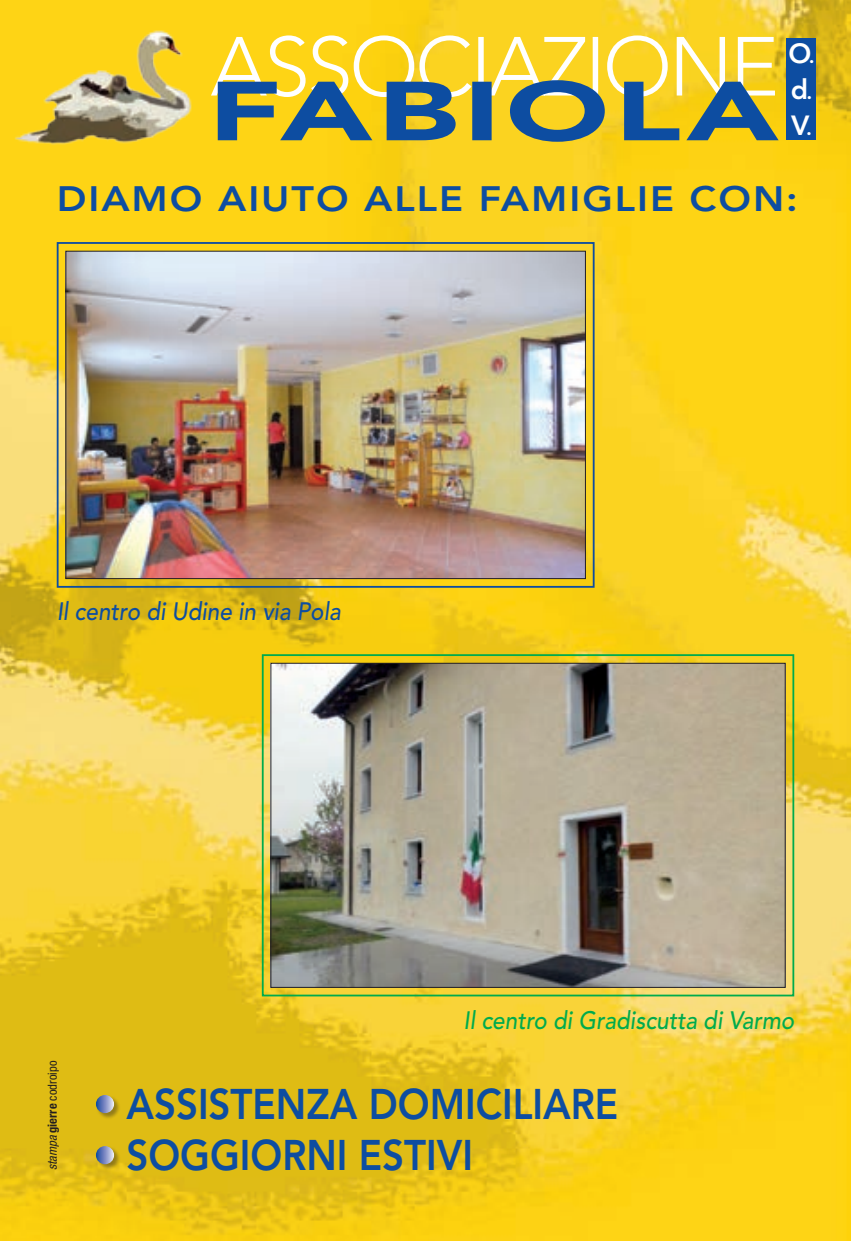
<style>
.page{position:relative;width:851px;height:1241px;background:#fff}
.page>*{position:absolute;margin:0;border:0;box-sizing:border-box;transform-origin:0 0}
.t1{font:800 42.5px/51px "Avenir";color:#0d4da1;scale:.9 1}
.t2{font:800 35px "Avenir";letter-spacing:.05em;color:#0d4da1;scale:1.12 1}
.t3{font:800 27.5px/36px "Avenir";color:#fff;text-align:justify}
.t4{font:italic 500 25px "Avenir";color:#00ab4d;scale:.9 1}
.t5{font:italic 500 25px "Avenir";color:#0d4da1;scale:.9 1}
.t6{font:condensed 12.5px "Helvetica Neue LT Std";color:#231f20}
.s1{font-size:20px}
.s2{font-style:italic}
.s3{font-weight:700}
</style>
<div class="page">
<img style="left:0;top:0;width:850px;height:1240px">
<div style="left:785px;top:38px;width:30px;height:101px;background:#0d4da1"></div>
<svg style="left:211px;top:35px;width:567px;height:107px;background:#beb558"></svg>
<img style="left:8px;top:21px;width:192px;height:131px">
<div style="left:57px;top:242px;width:537px;height:345px;border:2px solid #0d4da1"></div>
<img style="left:67px;top:253px;width:516px;height:324px">
<div style="left:262px;top:654px;width:532px;height:342px;border:2px solid #00ab4d"></div>
<img style="left:272px;top:664px;width:511px;height:321px">
<div style="left:96px;top:1094px;width:24px;height:25px;background:#231f20;opacity:.4"></div>
<svg style="left:96px;top:1094px;width:18px;height:18px"></svg>
<div style="left:96px;top:1145px;width:24px;height:25px;background:#231f20;opacity:.4"></div>
<svg style="left:96px;top:1145px;width:18px;height:18px"></svg>
<p class="t3" style="left:788px;top:35px;width:28px">O<span class="s1">. </span>d<span class="s1">.<br></span>V<span class="s1">.</span></p>
<p class="t2" style="left:57px;top:178px;width:663px">DIAMO AIUTO ALLE FAMIGLIE CON:</p>
<p class="t5" style="left:57px;top:596px;width:317px">Il centro di Udine in via Pola</p>
<p class="t4" style="left:463px;top:1005px;width:369px">Il centro di Gradiscutta di Varmo</p>
<p class="t6" style="left:45px;top:1169px;width:111px;rotate:-90deg"><span class="s2">stampa</span> <span class="s3">gierre</span> codroipo</p>
<p class="t1" style="left:126px;top:1078px;width:548px">ASSISTENZA DOMICILIARE<br>SOGGIORNI ESTIVI</p>
</div>
